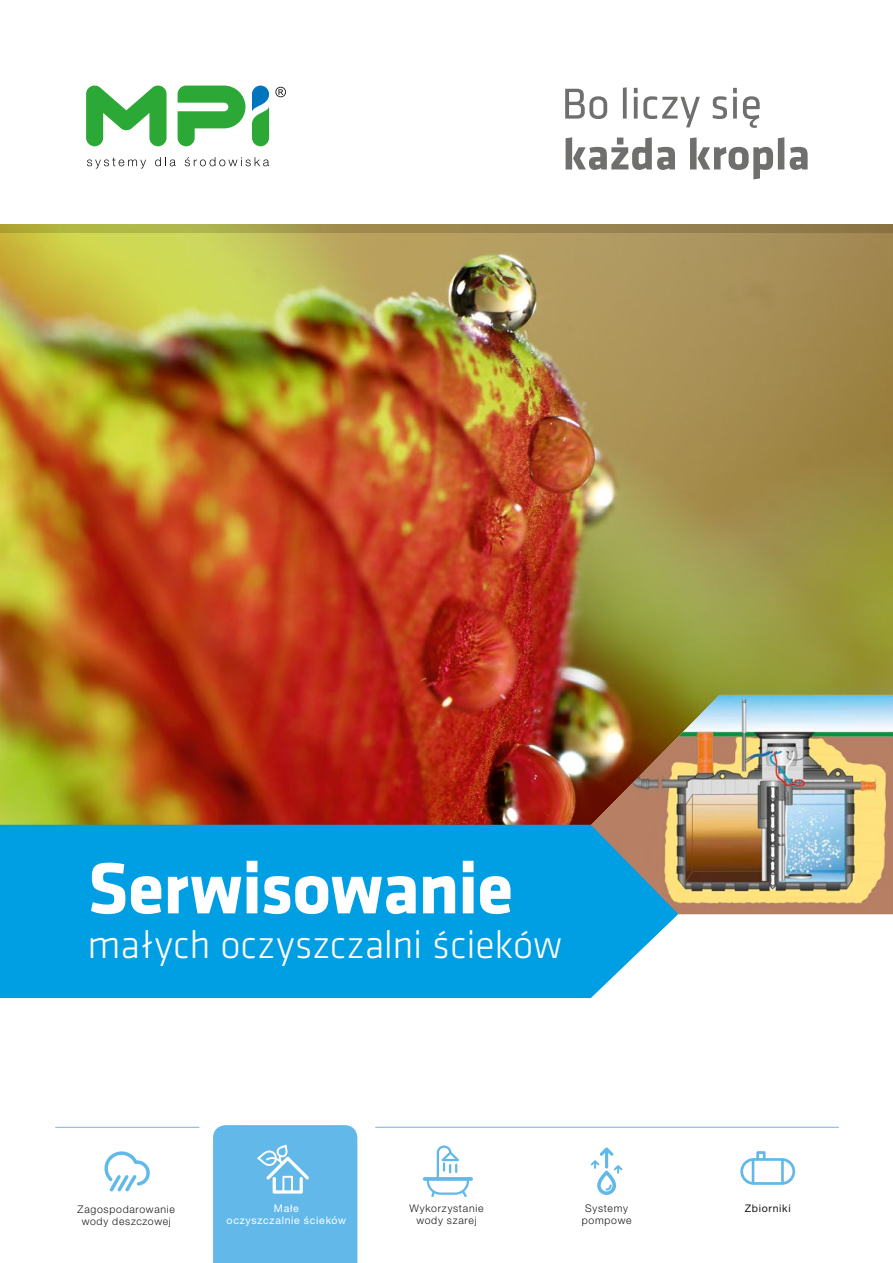
<style>
.page{position:relative;width:893px;height:1263px;background:#fff}
.page>*{position:absolute;margin:0;border:0;box-sizing:border-box;transform-origin:0 0}
.t1{font:700 75px "Klavika";letter-spacing:-.01em;color:#fff}
.t2{font:300 40.5px "Klavika";color:#fff}
.t3{font:300 10.5px/12px "Helvetica Neue LT Pro";letter-spacing:.07em;color:#1a1a18;text-align:center}
.t4{font:10.5px "Helvetica Neue LT Pro";letter-spacing:.065em;color:#fff}
.t5{font:10.5px "Helvetica Neue LT Pro";letter-spacing:.065em;color:#1a1a18}
</style>
<div class="page">
<svg style="left:86px;top:86px;width:81px;height:60px"></svg>
<svg style="left:252px;top:86px;width:17px;height:60px"></svg>
<svg style="left:178px;top:86px;width:67px;height:60px"></svg>
<svg style="left:87px;top:158px;width:59px;height:11px"></svg>
<svg style="left:155px;top:157px;width:21px;height:9px"></svg>
<svg style="left:185px;top:157px;width:84px;height:9px"></svg>
<svg style="left:275px;top:87px;width:11px;height:10px"></svg>
<img style="left:0;top:232px;width:893px;height:593px">
<img style="left:554px;top:695px;width:339px;height:219px">
<svg style="left:0;top:224px;width:893px;height:8px;background:#9e914a"></svg>
<svg style="left:565px;top:87px;width:195px;height:41px"></svg>
<svg style="left:566px;top:137px;width:242px;height:42px"></svg>
<div style="left:0;top:825px;width:678px;height:173px;background:#009ee3"></div>
<svg style="left:104px;top:1151px;width:46px;height:41px"></svg>
<svg style="left:694px;top:1126px;width:145px;height:59px"></svg>
<svg style="left:375px;top:1126px;width:145px;height:71px"></svg>
<svg style="left:591px;top:1147px;width:31px;height:48px"></svg>
<div style="left:213px;top:1125px;width:144px;height:138px;background:#62b9e9"></div>
<hr style="left:55px;top:1127px;width:144px;height:1px;background:#62b9e9">
<hr style="left:375px;top:1127px;width:464px;height:1px;background:#62b9e9">
<h1 class="t1" style="left:88px;top:848px;width:427px">Serwisowanie</h1>
<h2 class="t2" style="left:88px;top:923px;width:476px">małych oczyszczalni ścieków</h2>
<p class="t3" style="left:78px;top:1202px;width:99px">Zagospodarowanie wody deszczowej</p>
<p class="t3" style="left:409px;top:1202px;width:75px">Wykorzystanie wody szarej</p>
<p class="t3" style="left:582px;top:1202px;width:51px">Systemy pompowe</p>
<p class="t4" style="left:274px;top:1202px;width:27px">Małe</p>
<p class="t5" style="left:745px;top:1202px;width:48px">Zbiorniki</p>
<p class="t4" style="left:227px;top:1214px;width:121px">oczyszczalnie ścieków</p>
</div>
